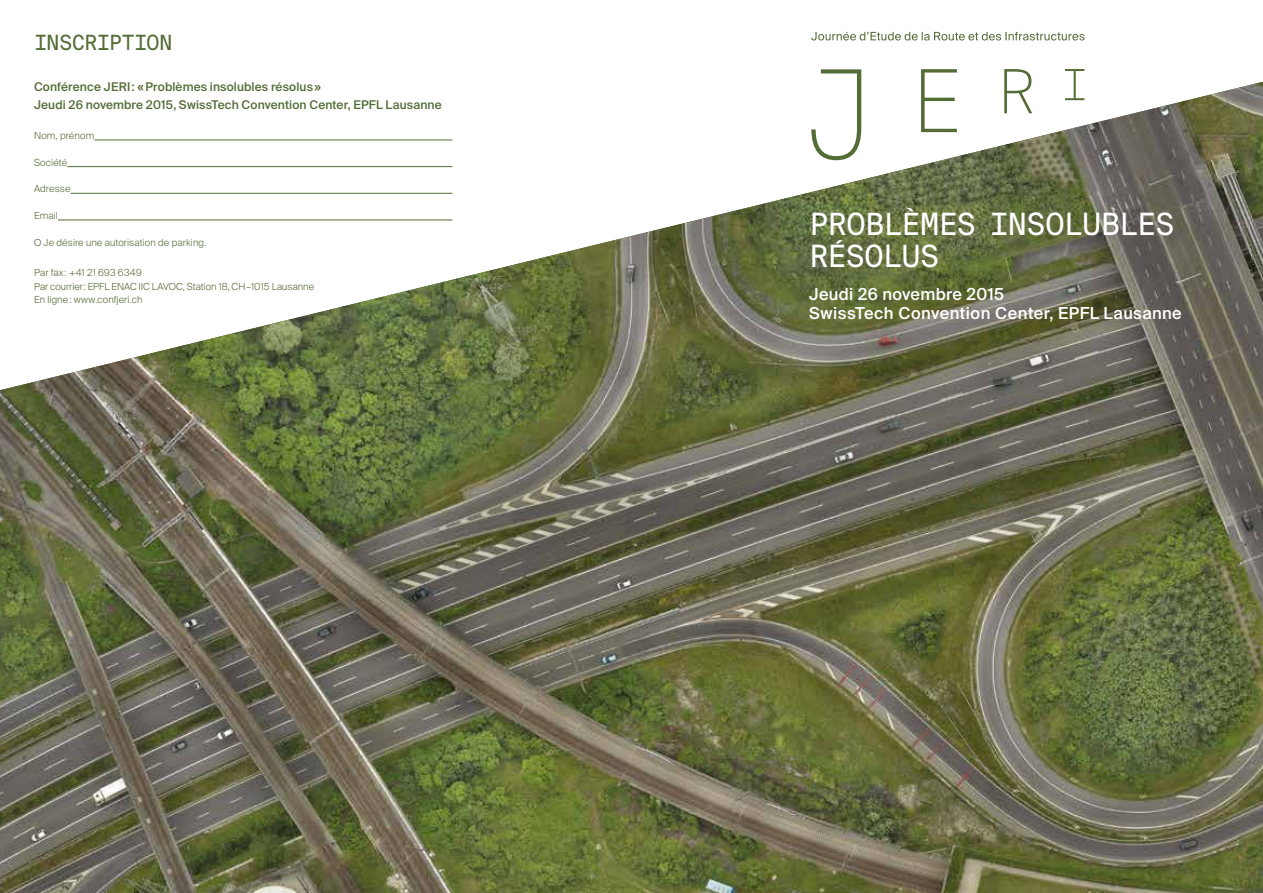
<style>
.page{position:relative;width:1263px;height:893px;background:#fff}
.page>*{position:absolute;margin:0;border:0;box-sizing:border-box;transform-origin:0 0}
.t1{font:30.75px/31.5px "Suisse Intl Mono";letter-spacing:-.05em;color:#fff}
.t2{font:21px "Suisse Intl Mono";letter-spacing:-.045em;color:#546c36}
.t3{font:500 16.5px/19.5px "Suisse Intl";letter-spacing:.025em;color:#fff}
.t4{font:500 12px/18px "Suisse Intl";letter-spacing:.01em;color:#546c36}
.t5{font:300 9.75px/13.5px "Suisse Intl";letter-spacing:.01em;color:#546c36}
</style>
<div class="page">
<img style="left:0;top:82px;width:1263px;height:811px">
<svg style="left:811px;top:32px;width:273px;height:9px"></svg>
<svg style="left:921px;top:69px;width:36px;height:63px"></svg>
<svg style="left:811px;top:69px;width:50px;height:91px"></svg>
<svg style="left:1004px;top:69px;width:28px;height:44px"></svg>
<svg style="left:1065px;top:69px;width:19px;height:31px"></svg>
<hr style="left:94px;top:140px;width:358px;height:1px;background:#546c36">
<hr style="left:67px;top:166px;width:385px;height:1px;background:#546c36">
<hr style="left:71px;top:193px;width:381px;height:1px;background:#546c36">
<hr style="left:58px;top:220px;width:394px;height:1px;background:#546c36">
<h2 class="t2" style="left:34px;top:30px;width:140px">INSCRIPTION</h2>
<p class="t4" style="left:34px;top:78px;width:409px">Conférence JERI: «Problèmes insolubles résolus»<br>Jeudi 26 novembre 2015, SwissTech Convention Center, EPFL Lausanne</p>
<p class="t5" style="left:34px;top:129px;width:62px">Nom, prénom</p>
<p class="t5" style="left:34px;top:155px;width:35px">Société</p>
<p class="t5" style="left:34px;top:182px;width:38px">Adresse</p>
<p class="t5" style="left:34px;top:209px;width:25px">Email</p>
<p class="t5" style="left:34px;top:235px;width:174px">O Je désire une autorisation de parking.</p>
<p class="t5" style="left:34px;top:266px;width:282px">Par fax: +41 21 693 6349<br>Par courrier: EPFL ENAC IIC LAVOC, Station 18, CH–1015 Lausanne<br>En ligne: www.confjeri.ch</p>
<h1 class="t1" style="left:809px;top:209px;width:367px">PROBLÈMES INSOLUBLES<br>RÉSOLUS</h1>
<h3 class="t3" style="left:809px;top:284px;width:374px">Jeudi 26 novembre 2015<br>SwissTech Convention Center, EPFL Lausanne</h3>
</div>
